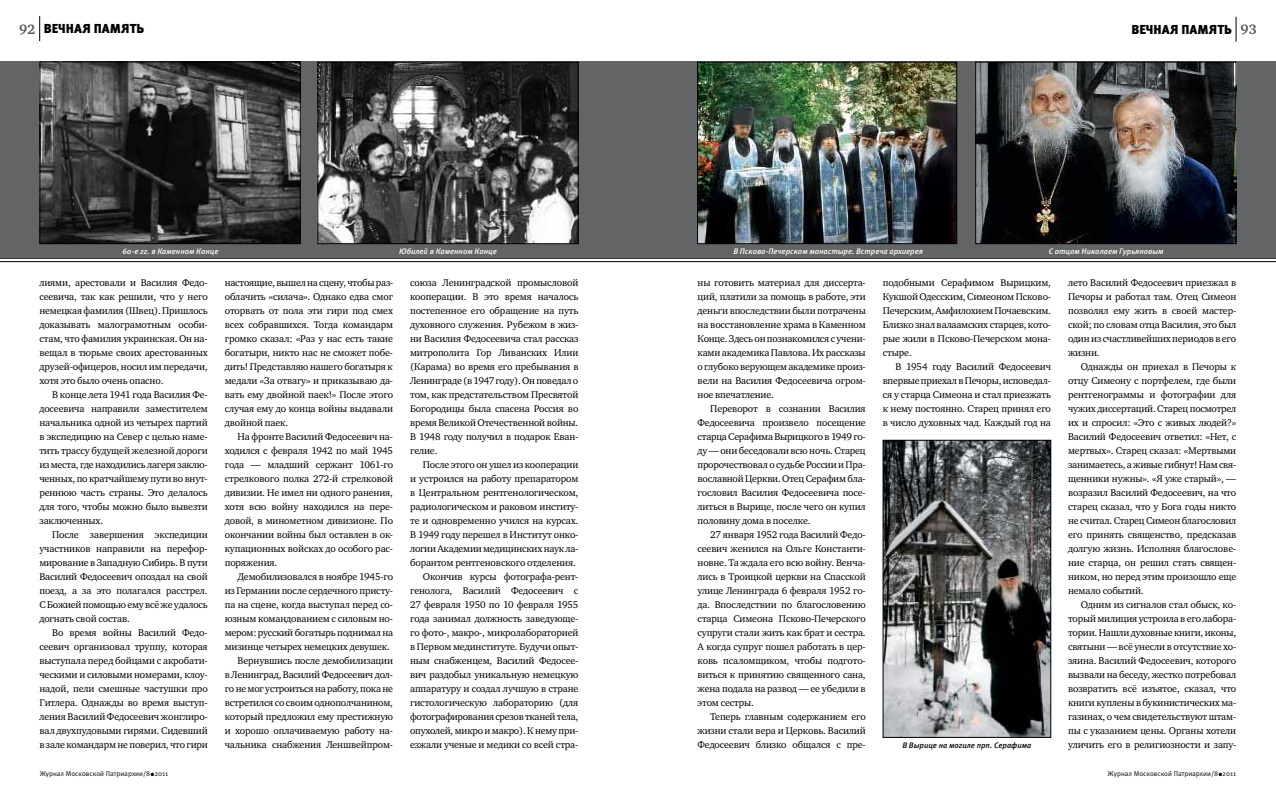
<style>
.page{position:relative;width:1276px;height:794px;background:#fff}
.page>*{position:absolute;margin:0;border:0;box-sizing:border-box;transform-origin:0 0}
.t1{font:900 13px "Meta Pro";color:#000}
.t2{font:10px/14px "Charter ITC";letter-spacing:-.015em;color:#000;text-align:justify}
.t3{font:italic 500 8px "Meta Pro";letter-spacing:-.005em;color:#fff}
.t4{font:italic 500 8px "Meta Pro";letter-spacing:-.005em;color:#000}
.t5{font:7px "Meta Pro";color:#000}
.s1{font-family:"Charter ITC";font-weight:700;font-size:14px;color:#58595b}
</style>
<div class="page">
<svg style="left:1218px;top:772px;width:4px;height:4px"></svg>
<svg style="left:39px;top:16px;width:1px;height:25px"></svg>
<svg style="left:1235px;top:17px;width:1px;height:25px"></svg>
<hr style="left:0;top:258px;width:1276px;height:1px;background:#000">
<hr style="left:0;top:261px;width:1276px;height:1px;background:#000">
<div style="left:0;top:62px;width:1276px;height:196px;background:#626466"></div>
<img style="left:42px;top:64px;width:256px;height:178px">
<div style="left:40px;top:62px;width:260px;height:182px;border:1px solid #000"></div>
<img style="left:319px;top:64px;width:257px;height:178px">
<div style="left:317px;top:62px;width:261px;height:182px;border:1px solid #000"></div>
<img style="left:977px;top:64px;width:257px;height:178px">
<div style="left:975px;top:62px;width:261px;height:182px;border:1px solid #000"></div>
<img style="left:699px;top:64px;width:256px;height:178px">
<div style="left:697px;top:62px;width:260px;height:182px;border:1px solid #000"></div>
<img style="left:885px;top:442px;width:164px;height:293px">
<div style="left:883px;top:440px;width:168px;height:297px;border:1px solid #000"></div>
<h1 class="t1" style="left:19px;top:21px;width:127px"><span class="s1">92</span> вечная память</h1>
<h1 class="t1" style="left:1131px;top:21px;width:127px">вечная память <span class="s1">93</span></h1>
<p class="t3" style="left:122px;top:246px;width:98px">60-е гг. в Каменном Конце</p>
<p class="t3" style="left:399px;top:246px;width:99px">Юбилей в Каменном Конце</p>
<p class="t3" style="left:733px;top:246px;width:191px">В Псково-Печерском монастыре. Встреча архиерея</p>
<p class="t3" style="left:1048px;top:246px;width:116px">С отцом Николаем Гурьяновым</p>
<p class="t2" style="left:39px;top:275px;width:170px">лиями, арестовали и Василия Федо&shy;сеевича, так как решили, что у него немецкая фамилия (Швец). Пришлось доказывать малограмотным особи&shy;стам, что фамилия украинская. Он на&shy;вещал в тюрьме своих арестованных друзей-офицеров, носил им передачи, хотя это было очень опасно.</p>
<p class="t2" style="left:39px;top:387px;width:170px;text-indent:13px">В конце лета 1941 года Василия Фе&shy;досеевича направили заместителем начальника одной из четырех партий в экспедицию на Север с целью наме&shy;тить трассу будущей железной дороги из места, где находились лагеря заклю&shy;ченных, по кратчайшему пути во внут&shy;реннюю часть страны. Это делалось для того, чтобы можно было вывезти заключенных.</p>
<p class="t2" style="left:39px;top:527px;width:170px;text-indent:13px">После завершения экспедиции участников направили на перефор&shy;мирование в Западную Сибирь. В пути Василий Федосеевич опоздал на свой поезд, а за это полагался расстрел.<br>С Божией помощью ему всё же удалось догнать свой состав.</p>
<p class="t2" style="left:39px;top:625px;width:170px;text-indent:13px">Во время войны Василий Федо&shy;сеевич организовал труппу, которая выступала перед бойцами с акробати&shy;ческими и силовыми номерами, клоу&shy;надой, пели смешные частушки про Гитлера. Однажды во время выступ&shy;ления Василий Федосеевич жонглиро&shy;вал двухпудовыми гирями. Сидевший в зале командарм не поверил, что гири</p>
<p class="t2" style="left:225px;top:275px;width:170px">настоящие, вышел на сцену, чтобы раз&shy;облачить «силача». Однако едва смог оторвать от пола эти гири под смех всех собравшихся. Тогда командарм громко сказал: «Раз у нас есть такие богатыри, никто нас не сможет побе&shy;дить! Представляю нашего богатыря к медали «За отвагу» и приказываю да&shy;вать ему двойной паек!» После этого случая ему до конца войны выдавали двойной паек.</p>
<p class="t2" style="left:225px;top:429px;width:170px;text-indent:13px">На фронте Василий Федосеевич на&shy;ходился с февраля 1942 по май 1945 года — младший сержант 1061-го стрелкового полка 272-й стрелковой дивизии. Не имел ни одного ранения, хотя всю войну находился на пере&shy;довой, в минометном дивизионе. По окончании войны был оставлен в ок&shy;купационных войсках до особого рас&shy;поряжения.</p>
<p class="t2" style="left:237px;top:569px;width:157px">Демобилизовался в ноябре 1945-го</p>
<p class="t2" style="left:225px;top:583px;width:170px">из Германии после сердечного присту-</p>
<p class="t2" style="left:225px;top:597px;width:170px">па на сцене, когда выступал перед со-</p>
<p class="t2" style="left:225px;top:611px;width:170px">юзным командованием с силовым но-</p>
<p class="t2" style="left:225px;top:625px;width:170px">мером: русский богатырь поднимал на</p>
<p class="t2" style="left:225px;top:639px;width:166px">мизинце четырех немецких девушек.</p>
<p class="t2" style="left:237px;top:653px;width:157px">Вернувшись после демобилизации</p>
<p class="t2" style="left:225px;top:667px;width:170px">в Ленинград, Василий Федосеевич дол-</p>
<p class="t2" style="left:225px;top:681px;width:170px">го не мог устроиться на работу, пока не</p>
<p class="t2" style="left:225px;top:695px;width:170px">встретился со своим однополчанином,</p>
<p class="t2" style="left:225px;top:709px;width:170px">который предложил ему престижную</p>
<p class="t2" style="left:225px;top:723px;width:170px">и хорошо оплачиваемую работу на-</p>
<p class="t2" style="left:225px;top:737px;width:170px">чальника снабжения Леншвейпром-</p>
<p class="t2" style="left:410px;top:275px;width:170px">союза Ленинградской промысловой кооперации. В это время началось постепенное его обращение на путь духовного служения. Рубежом в жиз&shy;ни Василия Федосеевича стал рассказ митрополита Гор Ливанских Илии (Карама) во время его пребывания в Ленинграде (в 1947 году). Он поведал о том, как предстательством Пресвятой Богородицы была спасена Россия во время Великой Отечественной войны.<br>В 1948 году получил в подарок Еван&shy;гелие.</p>
<p class="t2" style="left:410px;top:457px;width:170px;text-align:right">После этого он ушел из кооперации<br>и устроился на работу препаратором в Центральном рентгенологическом, радиологическом и раковом институ&shy;те и одновременно учился на курсах.<br>В 1949 году перешел в Институт онко&shy;логии Академии медицинских наук ла&shy;борантом рентгеновского отделения.<br>Окончив курсы фотографа-рент&shy;генолога, Василий Федосеевич с 27 февраля 1950 по 10 февраля 1955 года занимал должность заведующе&shy;го фото-, макро-, микролабораторией в Первом мединституте. Будучи опыт&shy;ным снабженцем, Василий Федосее&shy;вич раздобыл уникальную немецкую аппаратуру и создал лучшую в стране гистологическую лабораторию (для фотографирования срезов тканей тела, опухолей, микро и макро). К нему при&shy;езжали ученые и медики со всей стра-</p>
<p class="t2" style="left:697px;top:275px;width:170px">ны готовить материал для диссерта&shy;ций, платили за помощь в работе, эти деньги впоследствии были потрачены на восстановление храма в Каменном Конце. Здесь он познакомился с учени&shy;ками академика Павлова. Их рассказы о глубоко верующем академике произ&shy;вели на Василия Федосеевича огром&shy;ное впечатление.</p>
<p class="t2" style="left:697px;top:401px;width:170px;text-indent:13px">Переворот в сознании Василия Федосеевича произвело посещение старца Серафима Вырицкого в 1949 го&shy;ду — они беседовали всю ночь. Старец пророчествовал о судьбе России и Пра&shy;вославной Церкви. Отец Серафим бла&shy;гословил Василия Федосеевича посе&shy;литься в Вырице, после чего он купил половину дома в поселке.</p>
<p class="t2" style="left:697px;top:527px;width:170px;text-indent:13px">27 января 1952 года Василий Федо&shy;сеевич женился на Ольге Константи&shy;новне. Та ждала его всю войну. Венча&shy;лись в Троицкой церкви на Спасской улице Ленинграда 6 февраля 1952 го&shy;да. Впоследствии по благословению старца Симеона Псково-Печерского супруги стали жить как брат и сестра.<br>А когда супруг пошел работать в цер&shy;ковь псаломщиком, чтобы подгото&shy;виться к принятию священного сана, жена подала на развод — ее убедили в этом сестры.</p>
<p class="t2" style="left:697px;top:709px;width:170px;text-indent:13px">Теперь главным содержанием его жизни стали вера и Церковь. Василий Федосеевич близко общался с пре-</p>
<p class="t2" style="left:883px;top:275px;width:170px">подобными Серафимом Вырицким, Кукшой Одесским, Симеоном Псково-Печерским, Амфилохием Почаевским.<br>Близко знал валаамских старцев, кото&shy;рые жили в Псково-Печерском мона&shy;стыре.</p>
<p class="t2" style="left:883px;top:359px;width:170px;text-indent:13px">В 1954 году Василий Федосеевич впервые приехал в Печоры, исповедал&shy;ся у старца Симеона и стал приезжать к нему постоянно. Старец принял его в число духовных чад. Каждый год на</p>
<p class="t4" style="left:902px;top:740px;width:130px">В Вырице на могиле прп. Серафима</p>
<p class="t2" style="left:1068px;top:275px;width:170px">лето Василий Федосеевич приезжал в Печоры и работал там. Отец Симеон позволял ему жить в своей мастер&shy;ской; по словам отца Василия, это был один из счастливейших периодов в его жизни.</p>
<p class="t2" style="left:1068px;top:359px;width:170px;text-indent:13px">Однажды он приехал в Печоры к отцу Симеону с портфелем, где были рентгенограммы и фотографии для чужих диссертаций. Старец посмотрел их и спросил: «Это с живых людей?» Василий Федосеевич ответил: «Нет, с мертвых». Старец сказал: «Мертвыми занимаетесь, а живые гибнут! Нам свя&shy;щенники нужны». «Я уже старый», — возразил Василий Федосеевич, на что старец сказал, что у Бога годы никто не считал. Старец Симеон благословил его принять священство, предсказав долгую жизнь. Исполняя благослове&shy;ние старца, он решил стать священ&shy;ником, но перед этим произошло еще немало событий.</p>
<p class="t2" style="left:1068px;top:597px;width:170px;text-indent:13px">Одним из сигналов стал обыск, ко&shy;торый милиция устроила в его лабора&shy;тории. Нашли духовные книги, иконы, святыни — всё унесли в отсутствие хо&shy;зяина. Василий Федосеевич, которого вызвали на беседу, жестко потребовал возвратить всё изъятое, сказал, что книги куплены в букинистических ма&shy;газинах, о чем свидетельствуют штам&shy;пы с указанием цены. Органы хотели уличить его в религиозности и запу-</p>
<p class="t5" style="left:40px;top:769px;width:130px">Журнал Московской Патриархии/8 2011</p>
<p class="t5" style="left:1107px;top:769px;width:130px">Журнал Московской Патриархии/8 2011</p>
</div>
